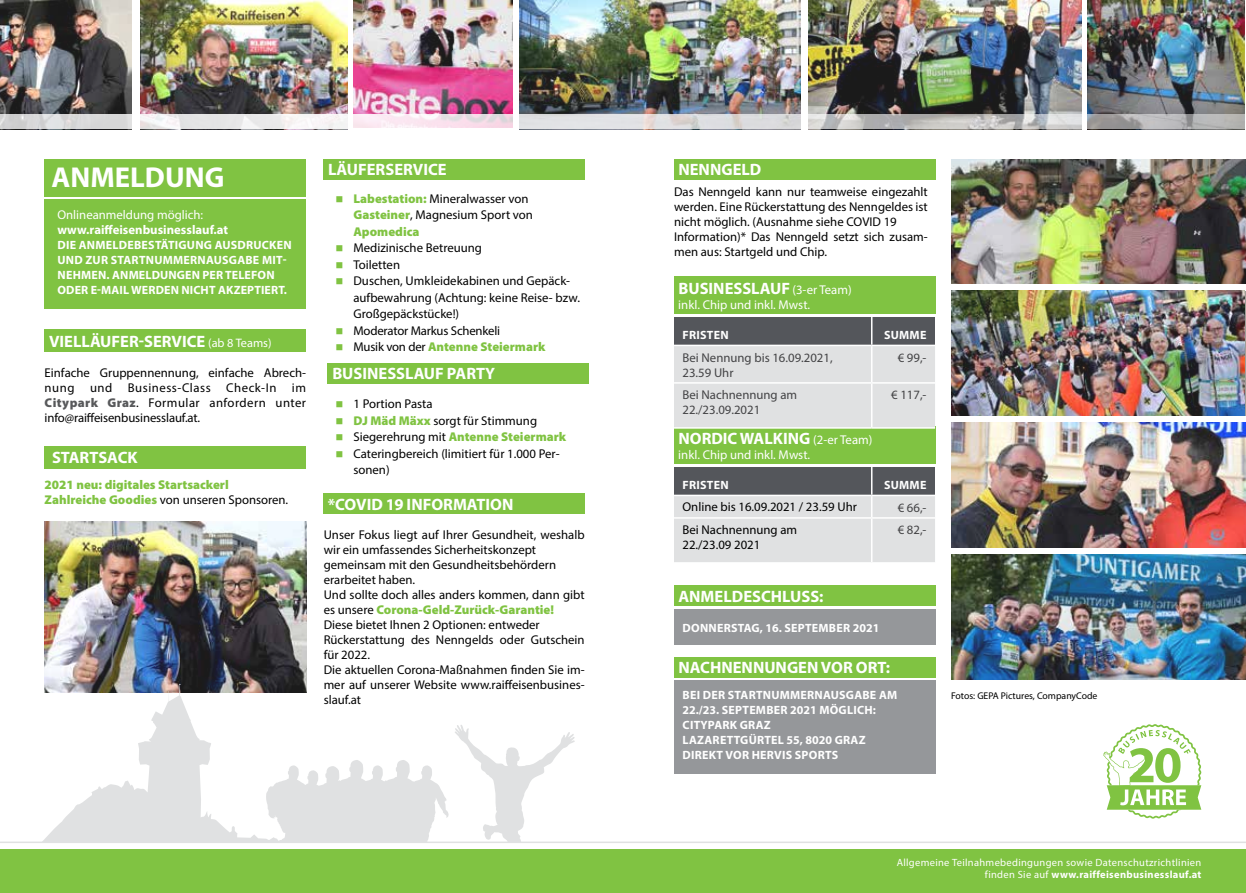
<style>
.page{position:relative;width:1246px;height:893px;background:#fff}
.page>*{position:absolute;margin:0;border:0;box-sizing:border-box;transform-origin:0 0}
.t1{font:700 28.8px "Myriad Pro";color:#fff}
.t2{font:700 16.5px "Myriad Pro";color:#fff}
.t3{font:12.75px/15px "Myriad Pro";color:#000}
.t4{font:12.75px/15px "Myriad Pro";color:#434345}
.t5{font:12.75px "Myriad Pro";color:#fff}
.t6{font:900 12.75px/15px "Myriad Pro";color:#80c342}
.t7{font:700 12.75px "Myriad Pro";color:#fff}
.t8{font:700 12px/15px "Myriad Pro";letter-spacing:.02em;color:#fff}
.t9{font:10.5px/12px "Myriad Pro";letter-spacing:.03em;color:#fff;text-align:right}
.t10{font:9.75px "Myriad Pro";color:#000}
.s1{font-weight:400;font-size:12.3px}
.s2{font-weight:900;color:#58595b}
.s3{font-weight:400;color:#000}
.s4{font-weight:900;color:#80c342}
.s5{font-weight:400;font-size:12.75px}
.s6{font-weight:700}
</style>
<div class="page">
<div style="left:45px;top:159px;width:261px;height:37px;background:#80c342"></div>
<img style="left:951px;top:159px;width:295px;height:125px">
<img style="left:951px;top:291px;width:293px;height:125px">
<img style="left:951px;top:422px;width:295px;height:125px">
<img style="left:951px;top:554px;width:295px;height:125px">
<img style="left:45px;top:522px;width:261px;height:161px">
<div style="left:45px;top:330px;width:261px;height:22px;background:#80c342"></div>
<div style="left:324px;top:159px;width:261px;height:20px;background:#80c342"></div>
<div style="left:328px;top:363px;width:261px;height:20px;background:#80c342"></div>
<div style="left:324px;top:494px;width:261px;height:20px;background:#80c342"></div>
<div style="left:45px;top:446px;width:261px;height:22px;background:#80c342"></div>
<div style="left:45px;top:199px;width:261px;height:110px;background:#80c342"></div>
<div style="left:674px;top:609px;width:261px;height:35px;background:#95979a"></div>
<div style="left:674px;top:680px;width:261px;height:94px;background:#95979a"></div>
<div style="left:674px;top:159px;width:261px;height:20px;background:#80c342"></div>
<div style="left:674px;top:276px;width:261px;height:38px;background:#80c342"></div>
<div style="left:674px;top:426px;width:261px;height:38px;background:#80c342"></div>
<div style="left:674px;top:657px;width:261px;height:20px;background:#80c342"></div>
<div style="left:674px;top:585px;width:261px;height:21px;background:#80c342"></div>
<hr style="left:674px;top:427px;width:198px;height:2px;background:#fff">
<hr style="left:872px;top:427px;width:63px;height:2px;background:#fff">
<svg style="left:674px;top:317px;width:261px;height:111px;background:#bdbfc1"></svg>
<hr style="left:674px;top:345px;width:198px;height:1px;background:#fff">
<hr style="left:872px;top:345px;width:63px;height:1px;background:#fff">
<svg style="left:674px;top:467px;width:261px;height:95px;background:#b7b9bb"></svg>
<hr style="left:674px;top:495px;width:198px;height:1px;background:#fff">
<hr style="left:872px;top:495px;width:63px;height:1px;background:#fff">
<img style="left:0;top:0;width:132px;height:114px">
<img style="left:141px;top:0;width:206px;height:114px">
<img style="left:353px;top:0;width:160px;height:114px">
<img style="left:808px;top:0;width:273px;height:114px">
<img style="left:519px;top:0;width:282px;height:114px">
<img style="left:1088px;top:0;width:157px;height:114px">
<svg style="left:0;top:114px;width:1245px;height:15px;background:#d7d5d6"></svg>
<svg style="left:0;top:683px;width:629px;height:159px"></svg>
<div style="left:0;top:849px;width:1246px;height:44px;background:#80c342"></div>
<hr style="left:0;top:842px;width:1246px;height:1px;background:#e0e1e2">
<svg style="left:1103px;top:724px;width:98px;height:95px"></svg>
<h1 class="t1" style="left:52px;top:159px;width:174px">ANMELDUNG</h1>
<p class="t5" style="left:57px;top:207px;width:147px">Onlineanmeldung möglich:</p>
<p class="t7" style="left:57px;top:221px;width:172px">www.raiffeisenbusinesslauf.at</p>
<p class="t8" style="left:58px;top:237px;width:236px">DIE ANMELDEBESTÄTIGUNG AUSDRUCKEN UND ZUR STARTNUMMERNAUSGABE MIT-NEHMEN. ANMELDUNGEN PER TELEFON ODER E-MAIL WERDEN NICHT AKZEPTIERT.</p>
<p class="t2" style="left:49px;top:331px;width:224px">VIELLÄUFER-SERVICE <span class="s1">(ab 8 Teams)</span></p>
<p class="t3" style="left:45px;top:365px;width:263px;text-align:justify">Einfache Gruppennennung, einfache Abrech&shy;nung und Business-Class Check-In im <span class="s2">Citypark Graz</span>. Formular anfordern unter info@raiffeisenbusinesslauf.at.</p>
<p class="t2" style="left:52px;top:447px;width:87px">STARTSACK</p>
<p class="t6" style="left:45px;top:477px;width:245px">2021 neu: digitales Startsackerl<br>Zahlreiche Goodies <span class="s3">von unseren Sponsoren.</span></p>
<p class="t2" style="left:328px;top:159px;width:120px">LÄUFERSERVICE</p>
<p class="t3" style="left:353px;top:190px;width:181px;line-height:16.5px"><span class="s4">Labestation:</span> Mineralwasser von<br><span class="s4">Gasteiner</span>, Magnesium Sport von<br><span class="s4">Apomedica</span></p>
<p class="t3" style="left:353px;top:240px;width:228px;line-height:16.5px">Medizinische Betreuung<br>Toiletten<br>Duschen, Umkleidekabinen und Gepäck&shy;aufbewahrung (Achtung: keine Reise- bzw.<br>Großgepäckstücke!)<br>Moderator Markus Schenkeli<br>Musik von der <span class="s4">Antenne Steiermark</span></p>
<p class="t2" style="left:332px;top:363px;width:164px">BUSINESSLAUF PARTY</p>
<p class="t3" style="left:353px;top:396px;width:214px;line-height:16.5px">1 Portion Pasta<br><span class="s4">DJ Mäd Mäxx</span> sorgt für Stimmung<br>Siegerehrung mit <span class="s4">Antenne Steiermark<br></span>Cateringbereich (limitiert für 1.000 Per&shy;sonen)</p>
<p class="t2" style="left:328px;top:494px;width:187px">*COVID 19 INFORMATION</p>
<p class="t3" style="left:324px;top:527px;width:263px">Unser Fokus liegt auf Ihrer Gesundheit, weshalb wir ein umfassendes Sicherheitskonzept gemeinsam mit den Gesundheitsbehördern erarbeitet haben.<br>Und sollte doch alles anders kommen, dann gibt es unsere <span class="s4">Corona-Geld-Zurück-Garantie!<br></span>Diese bietet Ihnen 2 Optionen: entweder Rückerstattung des Nenngelds oder Gutschein für 2022.<br>Die aktuellen Corona-Maßnahmen finden Sie im&shy;mer auf unserer Website www.raiffeisenbusines&shy;slauf.at</p>
<p class="t2" style="left:678px;top:159px;width:84px">NENNGELD</p>
<p class="t3" style="left:674px;top:184px;width:255px">Das Nenngeld kann nur teamweise eingezahlt werden. Eine Rückerstattung des Nenngeldes ist nicht möglich. (Ausnahme siehe COVID 19<br>Information)* Das Nenngeld setzt sich zusam&shy;men aus: Startgeld und Chip.</p>
<p class="t2" style="left:678px;top:278px;width:175px">BUSINESSLAUF <span class="s5">(3-er Team)</span></p>
<p class="t5" style="left:678px;top:297px;width:133px">inkl. Chip und inkl. Mwst.</p>
<p class="t8" style="left:683px;top:327px;width:48px">FRISTEN</p>
<p class="t8" style="left:884px;top:327px;width:44px">SUMME</p>
<p class="t4" style="left:682px;top:350px;width:152px">Bei Nennung bis 16.09.2021,<br>23.59 Uhr</p>
<p class="t4" style="left:898px;top:350px;width:30px">€ 99,-</p>
<p class="t4" style="left:682px;top:387px;width:116px">Bei Nachnennung am<br>22./23.09.2021</p>
<p class="t4" style="left:891px;top:387px;width:37px">€ 117,-</p>
<p class="t2" style="left:678px;top:428px;width:195px">NORDIC WALKING <span class="s5">(2-er Team)</span></p>
<p class="t5" style="left:678px;top:447px;width:133px">inkl. Chip und inkl. Mwst.</p>
<p class="t8" style="left:683px;top:477px;width:48px">FRISTEN</p>
<p class="t8" style="left:884px;top:477px;width:44px">SUMME</p>
<p class="t3" style="left:682px;top:499px;width:176px">Online bis 16.09.2021 / 23.59 Uhr</p>
<p class="t4" style="left:898px;top:500px;width:30px">€ 66,-</p>
<p class="t3" style="left:682px;top:522px;width:116px">Bei Nachnennung am<br>22./23.09 2021</p>
<p class="t4" style="left:898px;top:522px;width:30px">€ 82,-</p>
<p class="t2" style="left:678px;top:586px;width:146px">ANMELDESCHLUSS:</p>
<p class="t8" style="left:683px;top:620px;width:198px">DONNERSTAG, 16. SEPTEMBER 2021</p>
<p class="t2" style="left:678px;top:657px;width:213px">NACHNENNUNGEN VOR ORT:</p>
<p class="t8" style="left:682px;top:687px;width:216px">BEI DER STARTNUMMERNAUSGABE AM<br>22./23. SEPTEMBER 2021 MÖGLICH:<br>CITYPARK GRAZ<br>LAZARETTGÜRTEL 55, 8020 GRAZ<br>DIREKT VOR HERVIS SPORTS</p>
<p class="t10" style="left:951px;top:690px;width:148px">Fotos: GEPA Pictures, CompanyCode</p>
<p class="t9" style="left:897px;top:857px;width:306px">Allgemeine Teilnahmebedingungen sowie Datenschutzrichtlinien finden Sie auf <span class="s6">www.raiffeisenbusinesslauf.at</span></p>
</div>
